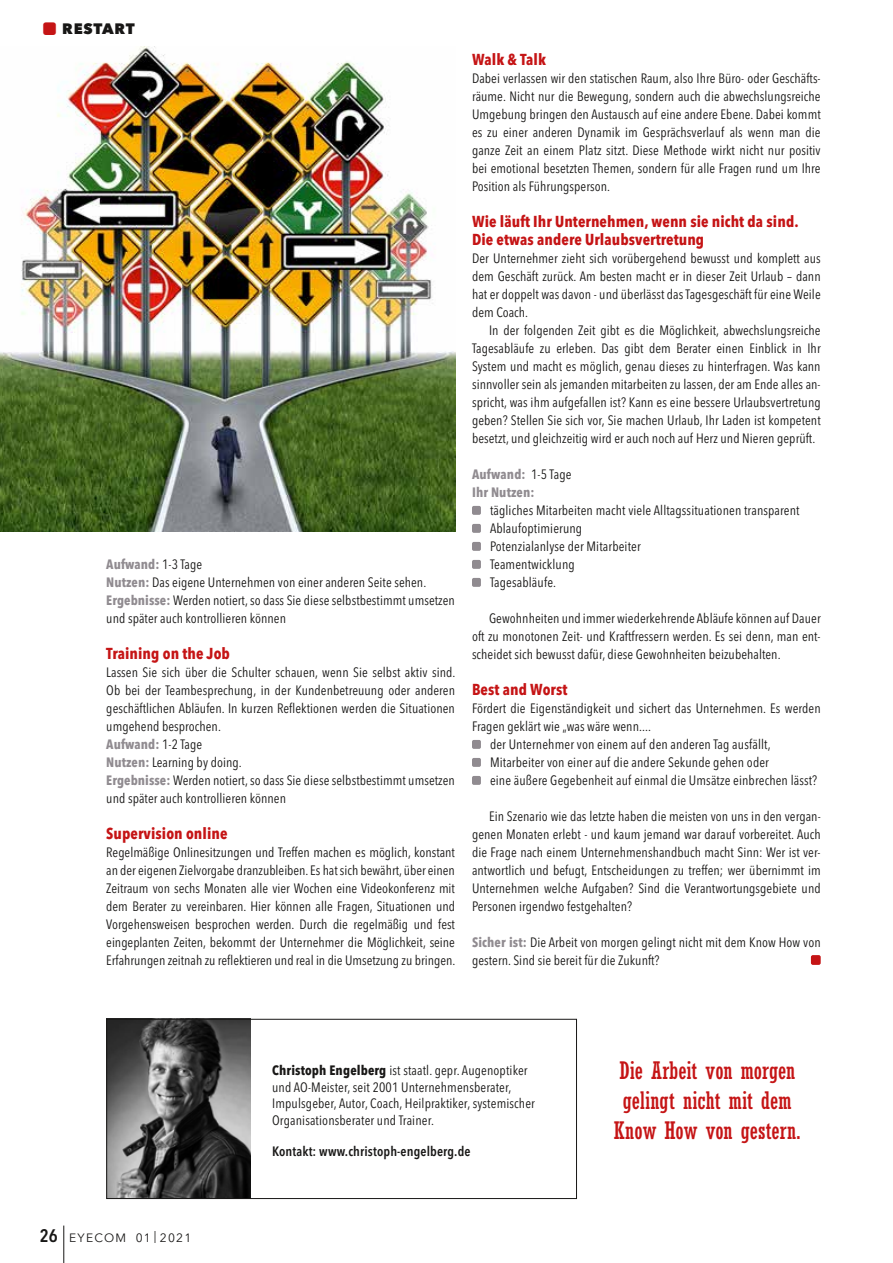
<style>
.page{position:relative;width:893px;height:1263px;background:#fff}
.page>*{position:absolute;margin:0;border:0;box-sizing:border-box;transform-origin:0 0}
.t1{font:condensed 24px/30px "Rockwell";color:#c51415;text-align:center}
.t2{font:700 condensed 15.75px/18px "Avenir Next LT Pro";letter-spacing:.005em;color:#c51415}
.t3{font:800 15px "Avenir Next LT Pro";letter-spacing:.045em;color:#181716}
.t4{font:condensed 13.5px/18px "Avenir Next LT Pro";letter-spacing:.005em;color:#181716;text-align:justify}
.t5{font:600 condensed 13.5px "Avenir Next LT Pro";letter-spacing:.01em;color:#181716}
.t6{font:700 condensed 13.5px/18px "Avenir Next LT Pro";letter-spacing:.01em;color:#908b90}
.t7{font:12px "Avenir Next LT Pro";letter-spacing:.1em;color:#181716}
.s1{font-weight:700;color:#908b90}
.s2{font-weight:400;color:#181716}
.s3{font-weight:600;font-stretch:condensed;font-size:18px}
.s4{font-weight:700}
</style>
<div class="page">
<img style="left:108px;top:1021px;width:143px;height:176px">
<div style="left:106px;top:1019px;width:471px;height:180px;border:1px solid #181716"></div>
<div style="left:472px;top:506px;width:9px;height:9px;background:#908b90;border-radius:2px"></div>
<div style="left:472px;top:524px;width:9px;height:9px;background:#908b90;border-radius:2px"></div>
<div style="left:472px;top:542px;width:9px;height:9px;background:#908b90;border-radius:2px"></div>
<div style="left:472px;top:560px;width:9px;height:9px;background:#908b90;border-radius:2px"></div>
<div style="left:472px;top:578px;width:9px;height:9px;background:#908b90;border-radius:2px"></div>
<div style="left:472px;top:740px;width:9px;height:9px;background:#908b90;border-radius:2px"></div>
<div style="left:472px;top:758px;width:9px;height:9px;background:#908b90;border-radius:2px"></div>
<div style="left:472px;top:776px;width:9px;height:9px;background:#908b90;border-radius:2px"></div>
<div style="left:811px;top:955px;width:10px;height:10px;background:#c51415;border-radius:2px"></div>
<img style="left:0;top:47px;width:455px;height:484px">
<hr style="left:64px;top:1225px;width:1px;height:38px;background:#181716">
<p class="t3" style="left:62px;top:19px;width:74px">RESTART</p>
<p class="t4" style="left:106px;top:555px;width:350px;text-align:left"><span class="s1">Aufwand:</span> 1-3 Tage<br><span class="s1">Nutzen:</span> Das eigene Unternehmen von einer anderen Seite sehen.<br><span class="s1">Ergebnisse:</span> Werden notiert, so dass Sie diese selbstbestimmt umsetzen und später auch kontrollieren können</p>
<p class="t2" style="left:106px;top:644px;width:125px">Training on the Job</p>
<p class="t4" style="left:106px;top:663px;width:351px;text-align:left">Lassen Sie sich über die Schulter schauen, wenn Sie selbst aktiv sind.<br>Ob bei der Teambesprechung, in der Kundenbetreuung oder anderen geschäftlichen Abläufen. In kurzen Reflektionen werden die Situationen umgehend besprochen.<br><span class="s1">Aufwand:</span> 1-2 Tage<br><span class="s1">Nutzen:</span> Learning by doing.<br><span class="s1">Ergebnisse:</span> Werden notiert, so dass Sie diese selbstbestimmt umsetzen und später auch kontrollieren können</p>
<p class="t2" style="left:106px;top:824px;width:123px">Supervision online</p>
<p class="t4" style="left:106px;top:843px;width:351px">Regelmäßige Onlinesitzungen und Treffen machen es möglich, konstant an der eigenen Zielvorgabe dranzubleiben. Es hat sich bewährt, über einen Zeitraum von sechs Monaten alle vier Wochen eine Videokonferenz mit dem Berater zu vereinbaren. Hier können alle Fragen, Situationen und Vorgehensweisen besprochen werden. Durch die regelmäßig und fest eingeplanten Zeiten, bekommt der Unternehmer die Möglichkeit, seine Erfahrungen zeitnah zu reflektieren und real in die Umsetzung zu bringen.</p>
<p class="t2" style="left:472px;top:50px;width:75px">Walk &amp; Talk</p>
<p class="t4" style="left:472px;top:69px;width:350px">Dabei verlassen wir den statischen Raum, also Ihre Büro- oder Geschäfts&shy;räume. Nicht nur die Bewegung, sondern auch die abwechslungsreiche Umgebung bringen den Austausch auf eine andere Ebene. Dabei kommt es zu einer anderen Dynamik im Gesprächsverlauf als wenn man die ganze Zeit an einem Platz sitzt. Diese Methode wirkt nicht nur positiv bei emotional besetzten Themen, sondern für alle Fragen rund um Ihre Position als Führungsperson.</p>
<p class="t2" style="left:472px;top:212px;width:328px">Wie läuft Ihr Unternehmen, wenn sie nicht da sind.<br>Die etwas andere Urlaubsvertretung</p>
<p class="t4" style="left:472px;top:249px;width:350px">Der Unternehmer zieht sich vorübergehend bewusst und komplett aus dem Geschäft zurück. Am besten macht er in dieser Zeit Urlaub – dann hat er doppelt was davon - und überlässt das Tagesgeschäft für eine Weile dem Coach.</p>
<p class="t4" style="left:472px;top:321px;width:350px;text-indent:17px">In der folgenden Zeit gibt es die Möglichkeit, abwechslungsreiche Tagesabläufe zu erleben. Das gibt dem Berater einen Einblick in Ihr System und macht es möglich, genau dieses zu hinterfragen. Was kann sinnvoller sein als jemanden mitarbeiten zu lassen, der am Ende alles an&shy;spricht, was ihm aufgefallen ist? Kann es eine bessere Urlaubsvertretung geben? Stellen Sie sich vor, Sie machen Urlaub, Ihr Laden ist kompetent besetzt, und gleichzeitig wird er auch noch auf Herz und Nieren geprüft.</p>
<p class="t6" style="left:472px;top:465px;width:101px">Aufwand: <span class="s2">1-5 Tage<br></span>Ihr Nutzen:</p>
<p class="t4" style="left:490px;top:501px;width:311px;text-align:left">tägliches Mitarbeiten macht viele Alltagssituationen transparent<br>Ablaufoptimierung<br>Potenzialanlyse der Mitarbeiter<br>Teamentwicklung<br>Tagesabläufe.</p>
<p class="t4" style="left:472px;top:609px;width:350px;text-indent:17px">Gewohnheiten und immer wiederkehrende Abläufe können auf Dauer oft zu monotonen Zeit- und Kraftfressern werden. Es sei denn, man ent&shy;scheidet sich bewusst dafür, diese Gewohnheiten beizubehalten.</p>
<p class="t2" style="left:472px;top:680px;width:97px">Best and Worst</p>
<p class="t4" style="left:472px;top:699px;width:350px">Fördert die Eigenständigkeit und sichert das Unternehmen. Es werden</p>
<p class="t4" style="left:472px;top:717px;width:180px">Fragen geklärt wie „was wäre wenn....</p>
<p class="t4" style="left:490px;top:735px;width:282px">der Unternehmer von einem auf den anderen Tag ausfällt,</p>
<p class="t4" style="left:490px;top:753px;width:280px">Mitarbeiter von einer auf die andere Sekunde gehen oder</p>
<p class="t4" style="left:490px;top:771px;width:329px">eine äußere Gegebenheit auf einmal die Umsätze einbrechen lässt?</p>
<p class="t4" style="left:472px;top:807px;width:350px;text-indent:17px">Ein Szenario wie das letzte haben die meisten von uns in den vergan&shy;genen Monaten erlebt - und kaum jemand war darauf vorbereitet. Auch die Frage nach einem Unternehmenshandbuch macht Sinn: Wer ist ver&shy;antwortlich und befugt, Entscheidungen zu treffen; wer übernimmt im Unternehmen welche Aufgaben? Sind die Verantwortungsgebiete und Personen irgendwo festgehalten?</p>
<p class="t4" style="left:472px;top:933px;width:350px"><span class="s1">Sicher ist:</span> Die Arbeit von morgen gelingt nicht mit dem Know How von gestern. Sind sie bereit für die Zukunft?</p>
<p class="t7" style="left:40px;top:1230px;width:153px"><span class="s3">26</span> EYECOM 01 | 2021</p>
<p class="t4" style="left:272px;top:1062px;width:264px;line-height:16.5px;text-align:left"><span class="s4">Christoph Engelberg</span> ist staatl. gepr. Augenoptiker und AO-Meister, seit 2001 Unternehmensberater, Impulsgeber, Autor, Coach, Heilpraktiker, systemischer Organisationsberater und Trainer.</p>
<p class="t5" style="left:272px;top:1143px;width:200px">Kontakt: www.christoph-engelberg.de</p>
<h1 class="t1" style="left:614px;top:1056px;width:188px">Die Arbeit von morgen gelingt nicht mit dem<br>Know How von gestern.</h1>
</div>
